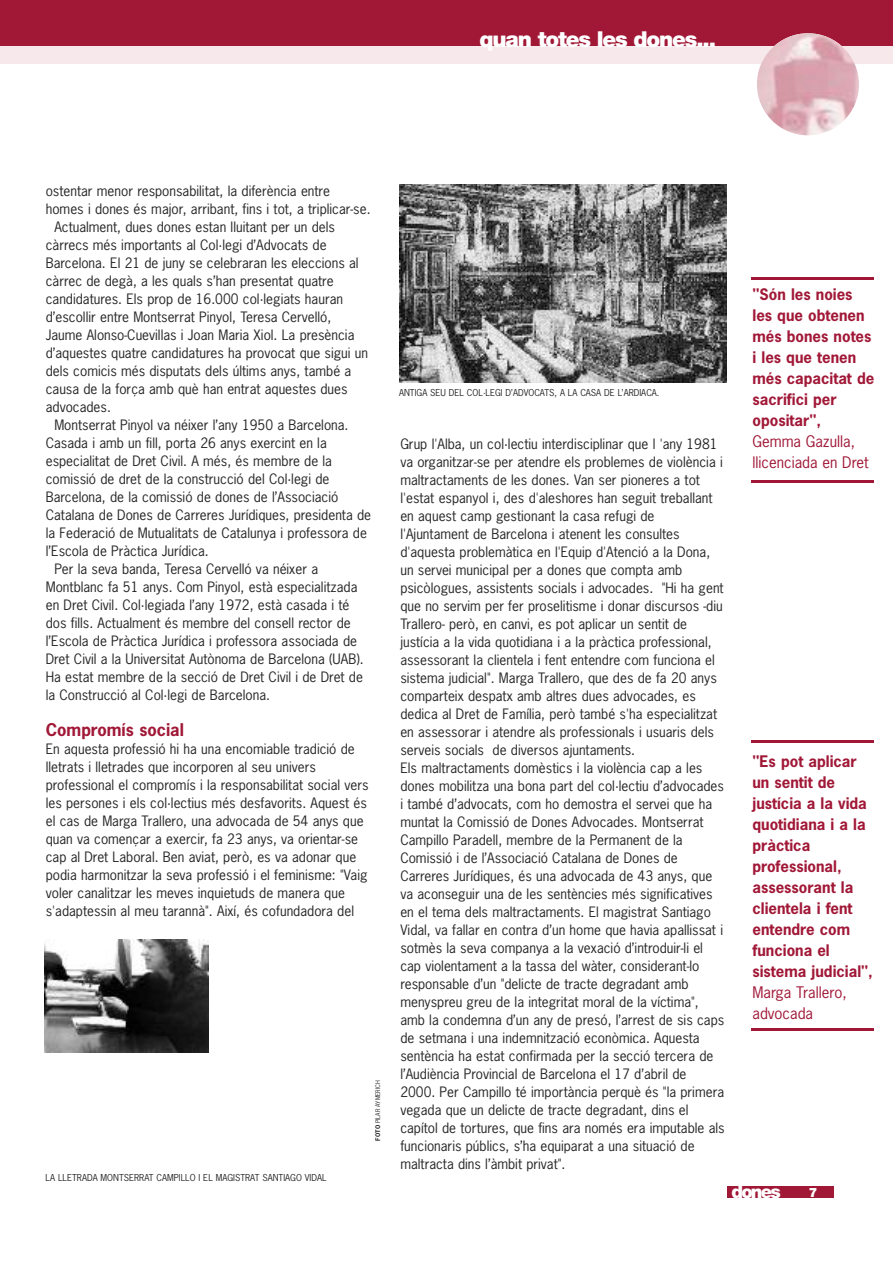
<style>
.page{position:relative;width:893px;height:1263px;background:#fff}
.page>*{position:absolute;margin:0;border:0;box-sizing:border-box;transform-origin:0 0}
.t1{font:900 21.9px "Helvetica Neue";letter-spacing:-.055em;color:#fff}
.t2{font:900 18px "Helvetica Neue";letter-spacing:-.1em;color:#fff}
.t3{font:700 16.5px "News Gothic";color:#a11837}
.t4{font:700 15px/21px "News Gothic";color:#a11837}
.t5{font:15px/21px "News Gothic";color:#a11837}
.t6{font:13.5px/18px "News Gothic";color:#272627}
.t7{font:900 12.9px "Helvetica Neue";color:#fff}
.t8{font:9px "News Gothic";color:#272627}
.t9{font:6px "News Gothic";color:#272627}
.s1{font-weight:700}
</style>
<div class="page">
<div style="left:0;top:0;width:893px;height:64px;background:#a11837"></div>
<div style="left:0;top:47px;width:893px;height:17px;background:#f6e8eb"></div>
<div style="left:727px;top:1186px;width:106px;height:12px;background:#a11837"></div>
<hr style="left:752px;top:277px;width:122px;height:3px;background:#a11837">
<img style="left:757px;top:33px;width:102px;height:102px;border-radius:50%">
<hr style="left:752px;top:480px;width:122px;height:3px;background:#a11837">
<hr style="left:752px;top:740px;width:122px;height:3px;background:#a11837">
<hr style="left:752px;top:1028px;width:122px;height:3px;background:#a11837">
<img style="left:400px;top:184px;width:326px;height:199px">
<img style="left:44px;top:940px;width:164px;height:112px">
<h1 class="t1" style="left:479px;top:32px;width:238px">quan totes les dones...</h1>
<p class="t6" style="left:46px;top:183px;width:286px">ostentar menor responsabilitat, la diferència entre</p>
<p class="t6" style="left:46px;top:201px;width:326px">homes i dones és major, arribant, fins i tot, a triplicar-se.</p>
<p class="t6" style="left:54px;top:219px;width:282px">Actualment, dues dones estan lluitant per un dels</p>
<p class="t6" style="left:46px;top:237px;width:282px">càrrecs més importants al Col·legi d’Advocats de</p>
<p class="t6" style="left:46px;top:255px;width:314px">Barcelona. El 21 de juny se celebraran les eleccions al</p>
<p class="t6" style="left:46px;top:273px;width:289px">càrrec de degà, a les quals s’han presentat quatre</p>
<p class="t6" style="left:46px;top:291px;width:299px">candidatures. Els prop de 16.000 col·legiats hauran</p>
<p class="t6" style="left:46px;top:309px;width:287px">d’escollir entre Montserrat Pinyol, Teresa Cervelló,</p>
<p class="t6" style="left:46px;top:327px;width:310px">Jaume Alonso-Cuevillas i Joan Maria Xiol. La presència</p>
<p class="t6" style="left:46px;top:345px;width:324px">d’aquestes quatre candidatures ha provocat que sigui un</p>
<p class="t6" style="left:46px;top:363px;width:307px">dels comicis més disputats dels últims anys, també a</p>
<p class="t6" style="left:46px;top:381px;width:303px">causa de la força amb què han entrat aquestes dues</p>
<p class="t6" style="left:46px;top:399px;width:67px">advocades.</p>
<p class="t6" style="left:54px;top:417px;width:296px">Montserrat Pinyol va néixer l’any 1950 a Barcelona.</p>
<p class="t6" style="left:46px;top:435px;width:282px">Casada i amb un fill, porta 26 anys exercint en la</p>
<p class="t6" style="left:46px;top:453px;width:288px">especialitat de Dret Civil. A més, és membre de la</p>
<p class="t6" style="left:46px;top:471px;width:285px">comissió de dret de la construcció del Col·legi de</p>
<p class="t6" style="left:46px;top:489px;width:294px">Barcelona, de la comissió de dones de l’Associació</p>
<p class="t6" style="left:46px;top:507px;width:327px">Catalana de Dones de Carreres Jurídiques, presidenta de</p>
<p class="t6" style="left:46px;top:525px;width:323px">la Federació de Mutualitats de Catalunya i professora de</p>
<p class="t6" style="left:46px;top:543px;width:165px">l’Escola de Pràctica Jurídica.</p>
<p class="t6" style="left:54px;top:561px;width:265px">Per la seva banda, Teresa Cervelló va néixer a</p>
<p class="t6" style="left:46px;top:579px;width:313px">Montblanc fa 51 anys. Com Pinyol, està especialitzada</p>
<p class="t6" style="left:46px;top:597px;width:305px">en Dret Civil. Col·legiada l’any 1972, està casada i té</p>
<p class="t6" style="left:46px;top:615px;width:306px">dos fills. Actualment és membre del consell rector de</p>
<p class="t6" style="left:46px;top:633px;width:313px">l’Escola de Pràctica Jurídica i professora associada de</p>
<p class="t6" style="left:46px;top:651px;width:319px">Dret Civil a la Universitat Autònoma de Barcelona (UAB).</p>
<p class="t6" style="left:46px;top:669px;width:319px">Ha estat membre de la secció de Dret Civil i de Dret de</p>
<p class="t6" style="left:46px;top:687px;width:226px">la Construcció al Col·legi de Barcelona.</p>
<p class="t3" style="left:46px;top:721px;width:140px">Compromís social</p>
<p class="t6" style="left:46px;top:741px;width:324px">En aquesta professió hi ha una encomiable tradició de lletrats i lletrades que incorporen al seu univers professional el compromís i la responsabilitat social vers les persones i els col·lectius més desfavorits. Aquest és el cas de Marga Trallero, una advocada de 54 anys que quan va començar a exercir, fa 23 anys, va orientar-se cap al Dret Laboral. Ben aviat, però, es va adonar que podia harmonitzar la seva professió i el feminisme: "Vaig voler canalitzar les meves inquietuds de manera que s'adaptessin al meu tarannà". Així, és cofundadora del</p>
<p class="t8" style="left:46px;top:1173px;width:282px">LA LLETRADA MONTSERRAT CAMPILLO I EL MAGISTRAT SANTIAGO VIDAL</p>
<p class="t9" style="left:375px;top:1140px;width:62px;rotate:-90deg"><span class="s1">FOTO</span> PILAR AYMERICH</p>
<p class="t8" style="left:399px;top:387px;width:262px">ANTIGA SEU DEL COL·LEGI D’ADVOCATS, A LA CASA DE L’ARDIACA.</p>
<p class="t6" style="left:400px;top:435px;width:326px">Grup l'Alba, un col·lectiu interdisciplinar que l 'any 1981 va organitzar-se per atendre els problemes de violència i maltractaments de les dones. Van ser pioneres a tot l'estat espanyol i, des d'aleshores han seguit treballant en aquest camp gestionant la casa refugi de l'Ajuntament de Barcelona i atenent les consultes d'aquesta problemàtica en l'Equip d'Atenció a la Dona, un servei municipal per a dones que compta amb psicòlogues, assistents socials i advocades. "Hi ha gent que no servim per fer proselitisme i donar discursos -diu Trallero- però, en canvi, es pot aplicar un sentit de justícia a la vida quotidiana i a la pràctica professional, assessorant la clientela i fent entendre com funciona el sistema judicial". Marga Trallero, que des de fa 20 anys comparteix despatx amb altres dues advocades, es dedica al Dret de Família, però també s'ha especialitzat en assessorar i atendre als professionals i usuaris dels serveis socials de diversos ajuntaments.<br>Els maltractaments domèstics i la violència cap a les dones mobilitza una bona part del col·lectiu d’advocades i també d’advocats, com ho demostra el servei que ha muntat la Comissió de Dones Advocades. Montserrat Campillo Paradell, membre de la Permanent de la Comissió i de l’Associació Catalana de Dones de Carreres Jurídiques, és una advocada de 43 anys, que va aconseguir una de les sentències més significatives en el tema dels maltractaments. El magistrat Santiago Vidal, va fallar en contra d’un home que havia apallissat i sotmès la seva companya a la vexació d’introduir-li el cap violentament a la tassa del wàter, considerant-lo responsable d’un "delicte de tracte degradant amb menyspreu greu de la integritat moral de la víctima", amb la condemna d’un any de presó, l’arrest de sis caps de setmana i una indemnització econòmica. Aquesta sentència ha estat confirmada per la secció tercera de l’Audiència Provincial de Barcelona el 17 d’abril de 2000. Per Campillo té importància perquè és "la primera vegada que un delicte de tracte degradant, dins el capítol de tortures, que fins ara només era imputable als funcionaris públics, s’ha equiparat a una situació de maltracta dins l’àmbit privat".</p>
<p class="t4" style="left:752px;top:284px;width:123px">"Són les noies les que obtenen més bones notes i les que tenen més capacitat de sacrifici per opositar",</p>
<p class="t5" style="left:752px;top:431px;width:118px">Gemma Gazulla, llicenciada en Dret</p>
<p class="t4" style="left:752px;top:751px;width:122px">"Es pot aplicar un sentit de justícia a la vida quotidiana i a la pràctica professional, assessorant la clientela i fent entendre com funciona el sistema judicial",</p>
<p class="t5" style="left:752px;top:982px;width:96px">Marga Trallero, advocada</p>
<h2 class="t2" style="left:731px;top:1185px;width:51px">dones</h2>
<p class="t7" style="left:809px;top:1188px;width:10px">7</p>
</div>
